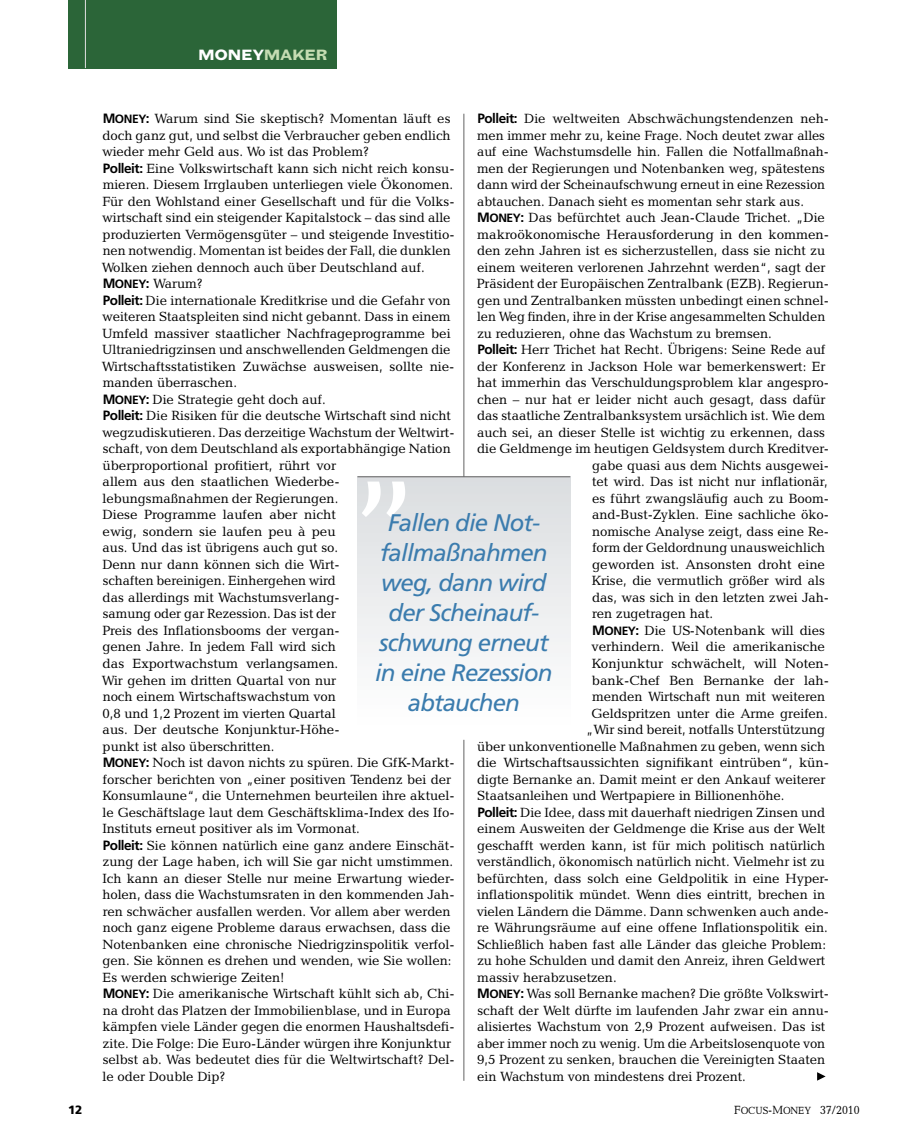
<style>
.page{position:relative;width:915px;height:1136px;background:#fff}
.page>*{position:absolute;margin:0;border:0;box-sizing:border-box;transform-origin:0 0}
.Titel_01{font:italic 24px/30px "Frutiger";letter-spacing:-.035em;color:#3b7cae;text-align:center}
.t1{font:700 expanded 15px "Grotesque";letter-spacing:-.03em;color:#fff}
.LT_Interview{font:13.5px/16.5px "Candida Focus Roman";color:#000}
.t2{font:12px "Candida Focus Roman";color:#000;scale:.9 1}
.t3{font:900 12px "Frutiger";color:#000}
.s1{color:#c5dcb2}
.s2{font-family:"Frutiger";font-weight:700}
.s3{font-family:"Frutiger";font-weight:700;font-size:12px}
.s4{font-size:10.5px}
</style>
<div class="page">
<div style="left:68px;top:0;width:268px;height:68px;background:#2b6538"></div>
<hr style="left:85px;top:0;width:1px;height:68px;background:#e1e1e1">
<svg style="left:817px;top:1072px;width:8px;height:8px"></svg>
<div style="left:357px;top:476px;width:213px;height:251px;background:linear-gradient(to bottom,#dadde0,#fff)"></div>
<hr style="left:463px;top:739px;width:1px;height:341px;background:#636363">
<hr style="left:463px;top:114px;width:1px;height:363px;background:#636363">
<svg style="left:361px;top:481px;width:44px;height:36px"></svg>
<hr style="left:357px;top:476px;width:213px;height:1px;background:#636363">
<p class="t1" style="left:198px;top:46px;width:131px">MONEY<span class="s1">MAKER</span></p>
<p class="t3" style="left:68px;top:1102px;width:16px">12</p>
<p class="LT_Interview" style="left:477px;top:110px;width:353px"><span class="s2">Polleit:</span> Die weltweiten Abschwächungstendenzen neh&shy;men immer mehr zu, keine Frage. Noch deutet zwar alles auf eine Wachstumsdelle hin. Fallen die Notfallmaßnah&shy;men der Regierungen und Notenbanken weg, spätestens dann wird der Scheinaufschwung erneut in eine Rezession abtauchen. Danach sieht es momentan sehr stark aus.</p>
<p class="LT_Interview" style="left:476px;top:209px;width:353px"><span class="s2">M</span><span class="s3">ONEY</span><span class="s2">:</span> Das befürchtet auch Jean-Claude Trichet. „Die makroökonomische Herausforderung in den kommen&shy;den zehn Jahren ist es sicherzustellen, dass sie nicht zu einem weiteren verlorenen Jahrzehnt werden“, sagt der Präsident der Europäischen Zentralbank (EZB). Regierun&shy;gen und Zentralbanken müssten unbedingt einen schnel&shy;len Weg finden, ihre in der Krise angesammelten Schulden zu reduzieren, ohne das Wachstum zu bremsen.</p>
<p class="LT_Interview" style="left:477px;top:341px;width:349px"><span class="s2">Polleit:</span> Herr Trichet hat Recht. Übrigens: Seine Rede auf</p>
<p class="LT_Interview" style="left:477px;top:358px;width:350px">der Konferenz in Jackson Hole war bemerkenswert: Er</p>
<p class="LT_Interview" style="left:477px;top:374px;width:353px">hat immerhin das Verschuldungsproblem klar angespro-</p>
<p class="LT_Interview" style="left:477px;top:391px;width:350px">chen – nur hat er leider nicht auch gesagt, dass dafür</p>
<p class="LT_Interview" style="left:477px;top:407px;width:349px">das staatliche Zentralbanksystem ursächlich ist. Wie dem</p>
<p class="LT_Interview" style="left:477px;top:424px;width:349px">auch sei, an dieser Stelle ist wichtig zu erkennen, dass</p>
<p class="LT_Interview" style="left:477px;top:440px;width:351px">die Geldmenge im heutigen Geldsystem durch Kreditver-</p>
<p class="LT_Interview" style="left:592px;top:457px;width:238px">gabe quasi aus dem Nichts ausgewei-</p>
<p class="LT_Interview" style="left:592px;top:473px;width:237px">tet wird. Das ist nicht nur inflationär,</p>
<p class="LT_Interview" style="left:592px;top:490px;width:238px">es führt zwangsläufig auch zu Boom-</p>
<p class="LT_Interview" style="left:592px;top:506px;width:238px">and-Bust-Zyklen. Eine sachliche öko-</p>
<p class="LT_Interview" style="left:592px;top:523px;width:238px">nomische Analyse zeigt, dass eine Re-</p>
<p class="LT_Interview" style="left:592px;top:539px;width:234px">form der Geldordnung unausweichlich</p>
<p class="LT_Interview" style="left:592px;top:556px;width:234px">geworden ist. Ansonsten droht eine</p>
<p class="LT_Interview" style="left:591px;top:572px;width:234px">Krise, die vermutlich größer wird als</p>
<p class="LT_Interview" style="left:592px;top:589px;width:238px">das, was sich in den letzten zwei Jah-</p>
<p class="LT_Interview" style="left:592px;top:605px;width:123px">ren zugetragen hat.</p>
<p class="LT_Interview" style="left:592px;top:622px;width:234px"><span class="s2">M</span><span class="s3">ONEY</span><span class="s2">:</span> Die US-Notenbank will dies</p>
<p class="LT_Interview" style="left:591px;top:638px;width:235px">verhindern. Weil die amerikanische</p>
<p class="LT_Interview" style="left:591px;top:655px;width:239px">Konjunktur schwächelt, will Noten-</p>
<p class="LT_Interview" style="left:591px;top:671px;width:238px">bank-Chef Ben Bernanke der lah-</p>
<p class="LT_Interview" style="left:592px;top:688px;width:234px">menden Wirtschaft nun mit weiteren</p>
<p class="LT_Interview" style="left:591px;top:704px;width:237px">Geldspritzen unter die Arme greifen.</p>
<p class="LT_Interview" style="left:586px;top:721px;width:241px">„Wir sind bereit, notfalls Unterstützung</p>
<p class="LT_Interview" style="left:477px;top:737px;width:349px">über unkonventionelle Maßnahmen zu geben, wenn sich</p>
<p class="LT_Interview" style="left:477px;top:754px;width:353px">die Wirtschaftsaussichten signifikant eintrüben“, kün-</p>
<p class="LT_Interview" style="left:477px;top:770px;width:350px">digte Bernanke an. Damit meint er den Ankauf weiterer</p>
<p class="LT_Interview" style="left:477px;top:787px;width:308px">Staatsanleihen und Wertpapiere in Billionenhöhe.</p>
<p class="LT_Interview" style="left:476px;top:803px;width:354px"><span class="s2">Polleit:</span> Die Idee, dass mit dauerhaft niedrigen Zinsen und einem Ausweiten der Geldmenge die Krise aus der Welt geschafft werden kann, ist für mich politisch natürlich verständlich, ökonomisch natürlich nicht. Vielmehr ist zu befürchten, dass solch eine Geldpolitik in eine Hyper&shy;inflationspolitik mündet. Wenn dies eintritt, brechen in vielen Ländern die Dämme. Dann schwenken auch ande&shy;re Währungsräume auf eine offene Inflationspolitik ein.<br>Schließlich haben fast alle Länder das gleiche Problem: zu hohe Schulden und damit den Anreiz, ihren Geldwert massiv herabzusetzen.</p>
<p class="LT_Interview" style="left:477px;top:985px;width:353px"><span class="s2">M</span><span class="s3">ONEY</span><span class="s2">:</span> Was soll Bernanke machen? Die größte Volkswirt&shy;schaft der Welt dürfte im laufenden Jahr zwar ein annu&shy;alisiertes Wachstum von 2,9 Prozent aufweisen. Das ist aber immer noch zu wenig. Um die Arbeitslosenquote von 9,5 Prozent zu senken, brauchen die Vereinigten Staaten ein Wachstum von mindestens drei Prozent.</p>
<p class="LT_Interview" style="left:102px;top:110px;width:350px;text-align:justify"><span class="s2">M</span><span class="s3">ONEY</span><span class="s2">:</span> Warum sind Sie skeptisch? Momentan läuft es doch ganz gut, und selbst die Verbraucher geben endlich wieder mehr Geld aus. Wo ist das Problem?</p>
<p class="LT_Interview" style="left:102px;top:160px;width:354px"><span class="s2">Polleit:</span> Eine Volkswirtschaft kann sich nicht reich konsu&shy;mieren. Diesem Irrglauben unterliegen viele Ökonomen.<br>Für den Wohlstand einer Gesellschaft und für die Volks&shy;wirtschaft sind ein steigender Kapitalstock – das sind alle produzierten Vermögensgüter – und steigende Investitio&shy;nen notwendig. Momentan ist beides der Fall, die dunklen Wolken ziehen dennoch auch über Deutschland auf.</p>
<p class="LT_Interview" style="left:103px;top:275px;width:101px"><span class="s2">M</span><span class="s3">ONEY</span><span class="s2">:</span> Warum?</p>
<p class="LT_Interview" style="left:102px;top:292px;width:354px"><span class="s2">Polleit:</span> Die internationale Kreditkrise und die Gefahr von weiteren Staatspleiten sind nicht gebannt. Dass in einem Umfeld massiver staatlicher Nachfrageprogramme bei Ultraniedrigzinsen und anschwellenden Geldmengen die Wirtschaftsstatistiken Zuwächse ausweisen, sollte nie&shy;manden überraschen.</p>
<p class="LT_Interview" style="left:103px;top:391px;width:224px"><span class="s2">M</span><span class="s3">ONEY</span><span class="s2">:</span> Die Strategie geht doch auf.</p>
<p class="LT_Interview" style="left:102px;top:407px;width:354px"><span class="s2">Polleit:</span> Die Risiken für die deutsche Wirtschaft sind nicht wegzudiskutieren. Das derzeitige Wachstum der Weltwirt&shy;schaft, von dem Deutschland als exportabhängige Nation überproportional profitiert, rührt vor<br>allem aus den staatlichen Wiederbe&shy;lebungsmaßnahmen der Regierungen.<br>Diese Programme laufen aber nicht<br>ewig, sondern sie laufen peu à peu<br>aus. Und das ist übrigens auch gut so.<br>Denn nur dann können sich die Wirt-<br>schaften bereinigen. Einhergehen wird<br>das allerdings mit Wachstumsverlang-<br>samung oder gar Rezession. Das ist der<br>Preis des Inflationsbooms der vergan-<br>genen Jahre. In jedem Fall wird sich<br>das Exportwachstum verlangsamen.<br>Wir gehen im dritten Quartal von nur<br>noch einem Wirtschaftswachstum von<br>0,8 und 1,2 Prozent im vierten Quartal<br>aus. Der deutsche Konjunktur-Höhe-<br>punkt ist also überschritten.</p>
<p class="LT_Interview" style="left:102px;top:754px;width:353px"><span class="s2">M</span><span class="s3">ONEY</span><span class="s2">:</span> Noch ist davon nichts zu spüren. Die GfK-Markt&shy;forscher berichten von „einer positiven Tendenz bei der Konsumlaune“, die Unternehmen beurteilen ihre aktuel&shy;le Geschäftslage laut dem Geschäftsklima-Index des Ifo-Instituts erneut positiver als im Vormonat.</p>
<p class="LT_Interview" style="left:102px;top:836px;width:353px"><span class="s2">Polleit:</span> Sie können natürlich eine ganz andere Einschät&shy;zung der Lage haben, ich will Sie gar nicht umstimmen.<br>Ich kann an dieser Stelle nur meine Erwartung wieder&shy;holen, dass die Wachstumsraten in den kommenden Jah&shy;ren schwächer ausfallen werden. Vor allem aber werden noch ganz eigene Probleme daraus erwachsen, dass die Notenbanken eine chronische Niedrigzinspolitik verfol&shy;gen. Sie können es drehen und wenden, wie Sie wollen:<br>Es werden schwierige Zeiten!</p>
<p class="LT_Interview" style="left:102px;top:985px;width:353px"><span class="s2">M</span><span class="s3">ONEY</span><span class="s2">:</span> Die amerikanische Wirtschaft kühlt sich ab, Chi&shy;na droht das Platzen der Immobilienblase, und in Europa kämpfen viele Länder gegen die enormen Haushaltsdefi&shy;zite. Die Folge: Die Euro-Länder würgen ihre Konjunktur selbst ab. Was bedeutet dies für die Weltwirtschaft? Del&shy;le oder Double Dip?</p>
<p class="Titel_01" style="left:375px;top:507px;width:179px">Fallen die Not&shy;fallmaßnahmen weg, dann wird der Scheinauf&shy;schwung erneut in eine Rezession abtauchen</p>
<p class="t2" style="left:734px;top:1102px;width:141px">F<span class="s4">OCUS</span>-M<span class="s4">ONEY</span> 37/2010</p>
</div>
